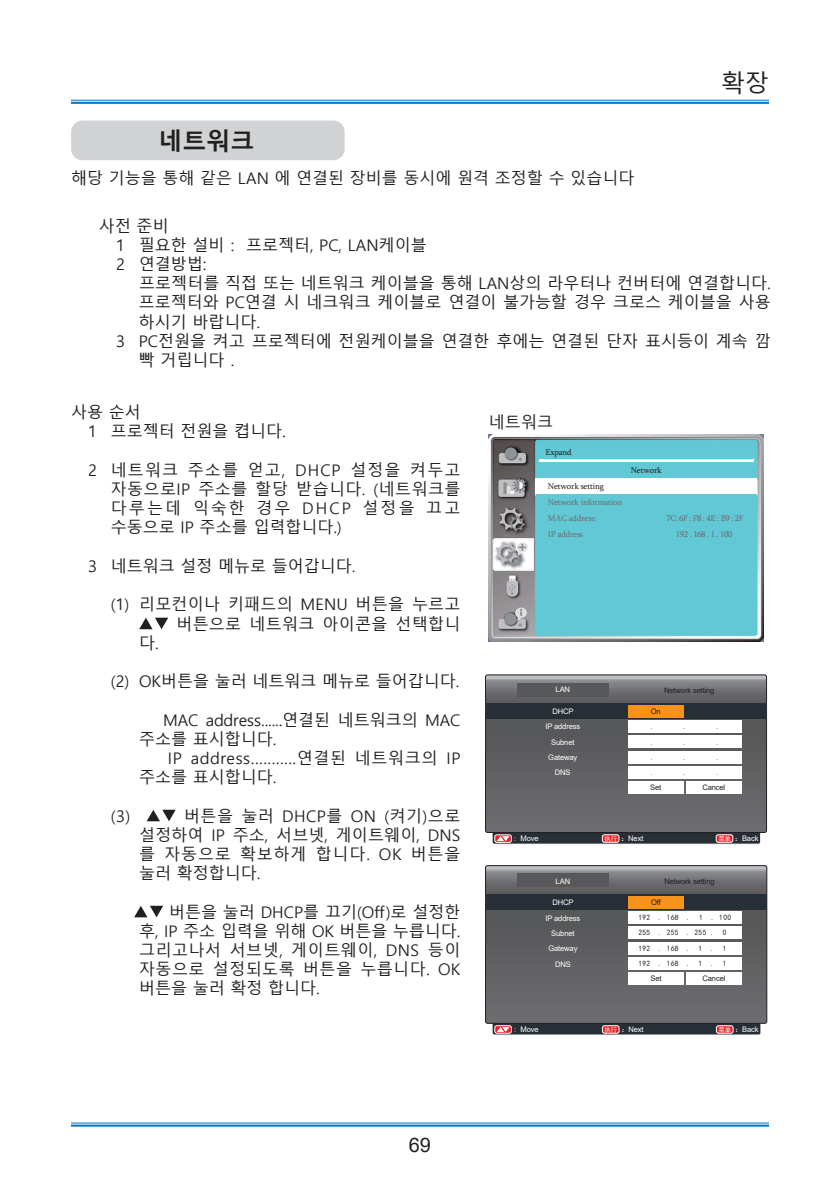
<style>
.page{position:relative;width:840px;height:1191px;background:#fff}
.page>*{position:absolute;margin:0;border:0;box-sizing:border-box;transform-origin:0 0}
.head_3{font:700 24px "Malgun Gothic";color:#231f20}
.t1{font:24px "Malgun Gothic";color:#231f20}
.t2{font:20px "Arial";color:#231f20}
.t3{font:16px/19.2px "Malgun Gothic";color:#231f20;text-align:justify}
.t4{font:16px/19.2px "Malgun Gothic";letter-spacing:.04em;color:#231f20}
.t5{font:16px "Malgun Gothic";letter-spacing:.02em;color:#231f20}
.t6{font:8.6px/15.8px "Sylfaen";letter-spacing:-.02em;color:#6c6d70}
.t7{font:8.6px/15.8px "Sylfaen";letter-spacing:-.04em;color:#6c6d70;text-align:center}
.t8{font:8.6px "Sylfaen";letter-spacing:-.02em;color:#231f20}
.t9{font:7.6px/15.4px "Arial";letter-spacing:-.02em;color:#fff;text-align:center}
.t10{font:7.6px/15.2px "Sim Hei";letter-spacing:.04em;color:#231f20}
.t11{font:7.6px "Arial";letter-spacing:-.02em;color:#231f20}
.s1{color:#231f20}
.s2{font-family:"Adobe Song Std";font-weight:300}
.s3{font-family:"Sim Hei";font-size:6.4px}
.s4{font-family:"Sim Hei"}
.s5{font-family:"Arial"}
</style>
<div class="page">
<hr style="left:71px;top:100px;width:697px;height:1px;background:#0072bc">
<hr style="left:71px;top:102px;width:697px;height:2px;background:#0072bc">
<hr style="left:71px;top:1122px;width:697px;height:1px;background:#0072bc">
<hr style="left:71px;top:1124px;width:697px;height:2px;background:#0072bc">
<svg style="left:139px;top:617px;width:29px;height:12px"></svg>
<svg style="left:147px;top:809px;width:28px;height:12px"></svg>
<svg style="left:134px;top:905px;width:29px;height:12px"></svg>
<img style="left:488px;top:434px;width:274px;height:207px">
<div style="left:535px;top:440px;width:221px;height:195px;background:#61c8d5;border-radius:2px"></div>
<div style="left:535px;top:478px;width:221px;height:16px;background:#fff"></div>
<hr style="left:538px;top:459px;width:214px;height:2px;background:#fff">
<div style="left:492px;top:831px;width:268px;height:13px;background:#282e36;border-radius:2px"></div>
<div style="left:491px;top:830px;width:269px;height:14px;border:1px solid #fff;border-radius:2px"></div>
<div style="left:602px;top:834px;width:16px;height:8px;background:#ee1d23;border-radius:2px"></div>
<div style="left:601px;top:834px;width:17px;height:8px;border:1px solid #fff;border-radius:2px"></div>
<div style="left:715px;top:834px;width:17px;height:8px;background:#ee1d23;border-radius:2px"></div>
<div style="left:715px;top:834px;width:17px;height:8px;border:1px solid #fff;border-radius:2px"></div>
<div style="left:494px;top:834px;width:17px;height:8px;border:1px solid #fff;border-radius:2px"></div>
<svg style="left:496px;top:836px;width:13px;height:5px"></svg>
<svg style="left:485px;top:675px;width:281px;height:157px"></svg>
<div style="left:485px;top:675px;width:281px;height:157px;border:1px solid #231f20;border-radius:2px"></div>
<div style="left:517px;top:683px;width:91px;height:13px;background:#57585a"></div>
<div style="left:485px;top:704px;width:281px;height:15px;background:#282e36"></div>
<div style="left:627px;top:781px;width:56px;height:12px;background:#fff"></div>
<div style="left:627px;top:705px;width:56px;height:12px;background:#f7931d"></div>
<div style="left:685px;top:781px;width:56px;height:12px;background:#fff"></div>
<div style="left:627px;top:720px;width:114px;height:12px;background:#fff"></div>
<div style="left:627px;top:736px;width:114px;height:12px;background:#fff"></div>
<div style="left:627px;top:751px;width:114px;height:12px;background:#fff"></div>
<div style="left:627px;top:766px;width:114px;height:12px;background:#fff"></div>
<div style="left:492px;top:1021px;width:268px;height:13px;background:#282e36;border-radius:2px"></div>
<div style="left:491px;top:1021px;width:269px;height:13px;border:1px solid #fff;border-radius:2px"></div>
<div style="left:602px;top:1025px;width:16px;height:8px;background:#ee1d23;border-radius:2px"></div>
<div style="left:602px;top:1025px;width:17px;height:8px;border:1px solid #fff;border-radius:2px"></div>
<div style="left:716px;top:1025px;width:16px;height:8px;background:#ee1d23;border-radius:2px"></div>
<div style="left:715px;top:1025px;width:17px;height:8px;border:1px solid #fff;border-radius:2px"></div>
<div style="left:494px;top:1025px;width:17px;height:8px;border:1px solid #fff;border-radius:2px"></div>
<svg style="left:496px;top:1027px;width:13px;height:5px"></svg>
<svg style="left:485px;top:865px;width:281px;height:158px"></svg>
<div style="left:485px;top:865px;width:281px;height:158px;border:1px solid #231f20;border-radius:2px"></div>
<div style="left:517px;top:873px;width:91px;height:14px;background:#57585a"></div>
<div style="left:485px;top:894px;width:281px;height:15px;background:#282e36"></div>
<div style="left:627px;top:972px;width:56px;height:12px;background:#fff"></div>
<div style="left:627px;top:896px;width:56px;height:12px;background:#f7931d"></div>
<div style="left:685px;top:972px;width:56px;height:12px;background:#fff"></div>
<div style="left:627px;top:911px;width:114px;height:12px;background:#fff"></div>
<div style="left:627px;top:926px;width:114px;height:12px;background:#fff"></div>
<div style="left:627px;top:942px;width:114px;height:12px;background:#fff"></div>
<div style="left:627px;top:957px;width:114px;height:12px;background:#fff"></div>
<div style="left:71px;top:120px;width:273px;height:40px;background:#d1d2d4;border-radius:11px"></div>
<p class="head_3" style="left:158px;top:127px;width:97px">네트워크</p>
<h1 class="t1" style="left:720px;top:70px;width:49px">확장</h1>
<p class="t3" style="left:71px;top:169px;width:564px">해당 기능을 통해 같은 LAN 에 연결된 장비를 동시에 원격 조정할 수 있습니다</p>
<p class="t3" style="left:99px;top:216px;width:71px">사전 준비</p>
<p class="t3" style="left:116px;top:236px;width:312px">1 필요한 설비： 프로젝터, PC, LAN케이블</p>
<p class="t3" style="left:116px;top:255px;width:92px">2 연결방법:</p>
<p class="t3" style="left:139px;top:274px;width:633px">프로젝터를 직접 또는 네트워크 케이블을 통해 LAN상의 라우터나 컨버터에 연결합니다. 프로젝터와 PC연결 시 네크워크 케이블로 연결이 불가능할 경우 크로스 케이블을 사용 하시기 바랍니다.</p>
<p class="t3" style="left:139px;top:332px;width:633px;text-indent:-23px">3 PC전원을 켜고 프로젝터에 전원케이블을 연결한 후에는 연결된 단자 표시등이 계속 깜 빡 거립니다．　</p>
<p class="t3" style="left:71px;top:403px;width:71px">사용 순서</p>
<p class="t3" style="left:88px;top:422px;width:199px">1 프로젝터 전원을 켭니다.</p>
<p class="t3" style="left:111px;top:461px;width:351px;text-indent:-23px">2 네트워크 주소를 얻고, DHCP 설정을 켜두고 자동으로IP 주소를 할당 받습니다. (네트워크를 다루는데 익숙한 경우 DHCP 설정을 끄고 수동으로 IP 주소를 입력합니다.)</p>
<p class="t3" style="left:88px;top:557px;width:269px">3 네트워크 설정 메뉴로 들어갑니다.</p>
<p class="t3" style="left:111px;top:595px;width:351px">(1) 리모컨이나 키패드의 MENU 버튼을 누르고</p>
<p class="t5" style="left:176px;top:614px;width:285px">버튼으로 네트워크 아이콘을 선택합니</p>
<p class="t3" style="left:139px;top:633px;width:21px">다.</p>
<p class="t3" style="left:111px;top:672px;width:350px">(2) OK버튼을 눌러 네트워크 메뉴로 들어갑니다.</p>
<p class="t3" style="left:139px;top:710px;width:322px;text-indent:24px">MAC address......연결된 네트워크의 MAC 주소를 표시합니다.</p>
<p class="t4" style="left:139px;top:749px;width:322px;text-indent:29px">IP address...........연결된 네트워크의 IP 주소를 표시합니다.</p>
<p class="t3" style="left:111px;top:806px;width:21px">(3)</p>
<p class="t3" style="left:139px;top:806px;width:322px;text-indent:45px">버튼을 눌러 DHCP를 ON (켜기)으로 설정하여 IP 주소, 서브넷, 게이트웨이, DNS 를 자동으로 확보하게 합니다. OK 버튼을 눌러 확정합니다.</p>
<p class="t3" style="left:139px;top:902px;width:322px;text-indent:30px">버튼을 눌러 DHCP를 끄기(Off)로 설정한 후, IP 주소 입력을 위해 OK 버튼을 누릅니다. 그리고나서 서브넷, 게이트웨이, DNS 등이 자동으로 설정되도록 버튼을 누릅니다. OK 버튼을 눌러 확정 합니다.</p>
<p class="t3" style="left:488px;top:413px;width:65px">네트워크</p>
<p class="t8" style="left:545px;top:446px;width:28px">Expand</p>
<p class="t6" style="left:547px;top:478px;width:76px"><span class="s1">Network setting<br></span>Network information<br>MAC address:<br>IP address</p>
<p class="t8" style="left:630px;top:464px;width:32px">Network</p>
<p class="t7" style="left:666px;top:510px;width:79px">7C:6F:F8:4E:B9:2F<br>192 . 168 . 1 . 100</p>
<p class="t9" style="left:555px;top:682px;width:16px">LAN</p>
<p class="t9" style="left:545px;top:703px;width:36px">DHCP<br>IP address<br>Subnet<br>Gateway<br>DNS</p>
<p class="t11" style="left:663px;top:685px;width:52px">Network setting</p>
<p class="t11" style="left:650px;top:706px;width:11px">On</p>
<p class="t10" style="left:650px;top:719px;width:5px">.</p>
<p class="t10" style="left:683px;top:719px;width:5px">.</p>
<p class="t10" style="left:716px;top:719px;width:5px">.</p>
<p class="t10" style="left:650px;top:734px;width:5px">.</p>
<p class="t10" style="left:683px;top:734px;width:5px">.</p>
<p class="t10" style="left:716px;top:734px;width:5px">.</p>
<p class="t10" style="left:650px;top:749px;width:5px">.</p>
<p class="t10" style="left:683px;top:749px;width:5px">.</p>
<p class="t10" style="left:716px;top:749px;width:5px">.</p>
<p class="t10" style="left:650px;top:765px;width:5px">.</p>
<p class="t10" style="left:683px;top:765px;width:5px">.</p>
<p class="t10" style="left:716px;top:765px;width:5px">.</p>
<p class="t11" style="left:650px;top:782px;width:13px">Set</p>
<p class="t11" style="left:702px;top:782px;width:24px">Cancel</p>
<p class="t9" style="left:513px;top:831px;width:27px"><span class="s2">：</span>Move</p>
<p class="t9" style="left:604px;top:831px;width:40px"><span class="s3">执行</span><span class="s4">：</span>Next</p>
<p class="t9" style="left:718px;top:831px;width:42px"><span class="s3">菜单</span><span class="s4">：</span>Back</p>
<p class="t9" style="left:555px;top:873px;width:16px">LAN</p>
<p class="t9" style="left:545px;top:895px;width:36px">DHCP<br>IP address<br>Subnet<br>Gateway<br>DNS</p>
<p class="t11" style="left:664px;top:876px;width:52px">Network setting</p>
<p class="t10" style="left:638px;top:895px;width:94px;text-indent:13px"><span class="s5">Off<br></span>192 . 168 . 1 . 100<br>255 . 255 . 255 . 0<br>192 . 168 . 1 . 1<br>192 . 168 . 1 . 1</p>
<p class="t11" style="left:650px;top:973px;width:13px">Set</p>
<p class="t11" style="left:702px;top:973px;width:24px">Cancel</p>
<p class="t9" style="left:513px;top:1021px;width:27px"><span class="s2">：</span>Move</p>
<p class="t9" style="left:604px;top:1021px;width:40px"><span class="s3">执行</span><span class="s4">：</span>Next</p>
<p class="t9" style="left:718px;top:1021px;width:42px"><span class="s3">菜单</span><span class="s4">：</span>Back</p>
<p class="t2" style="left:408px;top:1131px;width:24px">69</p>
</div>
